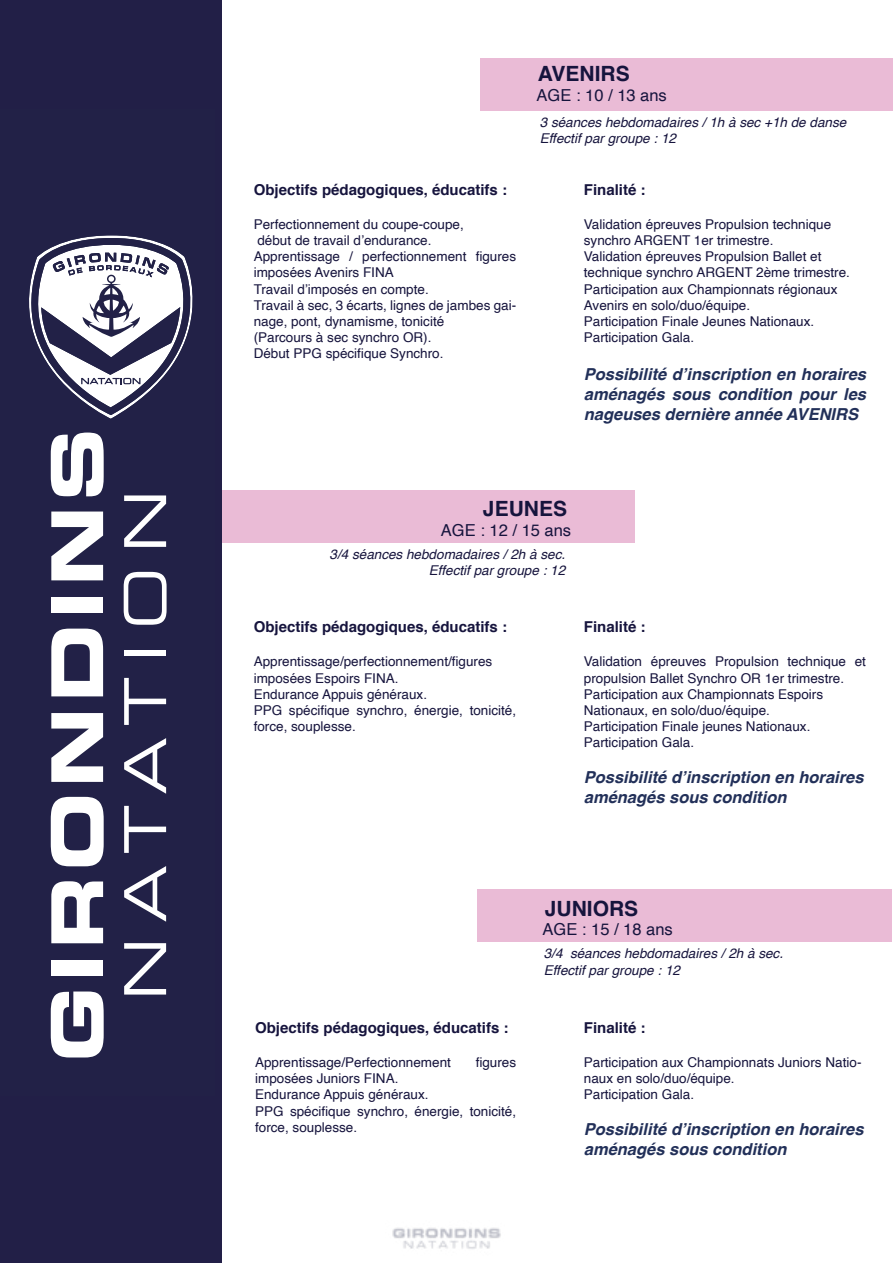
<style>
.page{position:relative;width:893px;height:1263px;background:#fff}
.page>*{position:absolute;margin:0;border:0;box-sizing:border-box;transform-origin:0 0}
.t1{font:700 21px "Helvetica";color:#16143d}
.t2{font:italic 700 16.5px/19.8px "Helvetica";color:#223059}
.t3{font:16.5px "Helvetica";color:#16143d}
.t4{font:700 15px "Helvetica";color:#16143d}
.t5{font:13.5px/16.2px "Helvetica";color:#16143d}
.t6{font:italic 13.5px/16.2px "Helvetica";color:#16143d}
</style>
<div class="page">
<div style="left:0;top:0;width:222px;height:1263px;background:#221f47"></div>
<div style="left:478px;top:889px;width:414px;height:53px;background:#eabbd6"></div>
<div style="left:222px;top:490px;width:413px;height:53px;background:#eabbd6"></div>
<div style="left:480px;top:58px;width:413px;height:53px;background:#eabbd6"></div>
<svg style="left:51px;top:991px;width:53px;height:66px"></svg>
<div style="left:51px;top:960px;width:52px;height:16px;background:#fff"></div>
<svg style="left:51px;top:881px;width:52px;height:62px"></svg>
<svg style="left:51px;top:797px;width:53px;height:69px"></svg>
<svg style="left:51px;top:713px;width:52px;height:69px"></svg>
<svg style="left:51px;top:629px;width:52px;height:67px"></svg>
<div style="left:51px;top:597px;width:52px;height:16px;background:#fff"></div>
<svg style="left:51px;top:511px;width:52px;height:69px"></svg>
<svg style="left:51px;top:432px;width:53px;height:64px"></svg>
<svg style="left:124px;top:943px;width:42px;height:51px"></svg>
<svg style="left:124px;top:866px;width:42px;height:56px"></svg>
<svg style="left:124px;top:806px;width:42px;height:47px"></svg>
<svg style="left:124px;top:738px;width:42px;height:56px"></svg>
<svg style="left:124px;top:678px;width:42px;height:47px"></svg>
<div style="left:124px;top:650px;width:42px;height:6px;background:#fff"></div>
<svg style="left:124px;top:572px;width:43px;height:53px"></svg>
<svg style="left:124px;top:495px;width:42px;height:52px"></svg>
<svg style="left:29px;top:235px;width:164px;height:184px"></svg>
<img style="left:392px;top:1228px;width:109px;height:21px">
<h1 class="t1" style="left:538px;top:57px;width:93px">AVENIRS</h1>
<p class="t3" style="left:537px;top:82px;width:132px">AGE : 10 / 13 ans</p>
<p class="t4" style="left:254px;top:177px;width:255px">Objectifs pédagogiques, éducatifs :</p>
<p class="t5" style="left:254px;top:216px;width:264px">Perfectionnement du coupe-coupe,<br>début de travail d’endurance.<br>Apprentissage / perfectionnement figures imposées Avenirs FINA<br>Travail d’imposés en compte.<br>Travail à sec, 3 écarts, lignes de jambes gai&shy;nage, pont, dynamisme, tonicité<br>(Parcours à sec synchro OR).<br>Début PPG spécifique Synchro.</p>
<p class="t6" style="left:540px;top:115px;width:308px">3 séances hebdomadaires / 1h à sec +1h de danse<br>Effectif par groupe : 12</p>
<p class="t4" style="left:584px;top:177px;width:63px">Finalité :</p>
<p class="t5" style="left:584px;top:216px;width:268px">Validation épreuves Propulsion technique synchro ARGENT 1er trimestre.<br>Validation épreuves Propulsion Ballet et technique synchro ARGENT 2ème trimestre.<br>Participation aux Championnats régionaux Avenirs en solo/duo/équipe.<br>Participation Finale Jeunes Nationaux.<br>Participation Gala.</p>
<p class="t2" style="left:584px;top:364px;width:284px;text-align:justify">Possibilité d’inscription en horaires aménagés sous condition pour les nageuses dernière année AVENIRS</p>
<h1 class="t1" style="left:483px;top:492px;width:86px">JEUNES</h1>
<p class="t3" style="left:441px;top:518px;width:132px">AGE : 12 / 15 ans</p>
<p class="t6" style="left:330px;top:546px;width:237px;text-align:right">3/4 séances hebdomadaires / 2h à sec.<br>Effectif par groupe : 12</p>
<p class="t4" style="left:254px;top:615px;width:255px">Objectifs pédagogiques, éducatifs :</p>
<p class="t5" style="left:254px;top:654px;width:264px">Apprentissage/perfectionnement/figures imposées Espoirs FINA.<br>Endurance Appuis généraux.<br>PPG spécifique synchro, énergie, tonicité, force, souplesse.</p>
<p class="t4" style="left:584px;top:615px;width:63px">Finalité :</p>
<p class="t5" style="left:584px;top:654px;width:284px">Validation épreuves Propulsion technique et propulsion Ballet Synchro OR 1er trimestre.<br>Participation aux Championnats Espoirs Nationaux, en solo/duo/équipe.<br>Participation Finale jeunes Nationaux.<br>Participation Gala.</p>
<p class="t2" style="left:584px;top:768px;width:281px">Possibilité d’inscription en horaires aménagés sous condition</p>
<p class="t4" style="left:255px;top:1015px;width:255px">Objectifs pédagogiques, éducatifs :</p>
<p class="t5" style="left:255px;top:1054px;width:197px">Apprentissage/Perfectionnement</p>
<p class="t5" style="left:476px;top:1054px;width:42px">figures</p>
<p class="t5" style="left:255px;top:1071px;width:263px">imposées Juniors FINA.<br>Endurance Appuis généraux.<br>PPG spécifique synchro, énergie, tonicité, force, souplesse.</p>
<h1 class="t1" style="left:545px;top:891px;width:95px">JUNIORS</h1>
<p class="t3" style="left:542px;top:917px;width:132px">AGE : 15 / 18 ans</p>
<p class="t6" style="left:544px;top:946px;width:241px">3/4 séances hebdomadaires / 2h à sec.<br>Effectif par groupe : 12</p>
<p class="t4" style="left:584px;top:1015px;width:63px">Finalité :</p>
<p class="t5" style="left:584px;top:1054px;width:279px">Participation aux Championnats Juniors Natio&shy;naux en solo/duo/équipe.<br>Participation Gala.</p>
<p class="t2" style="left:584px;top:1120px;width:281px">Possibilité d’inscription en horaires aménagés sous condition</p>
</div>
